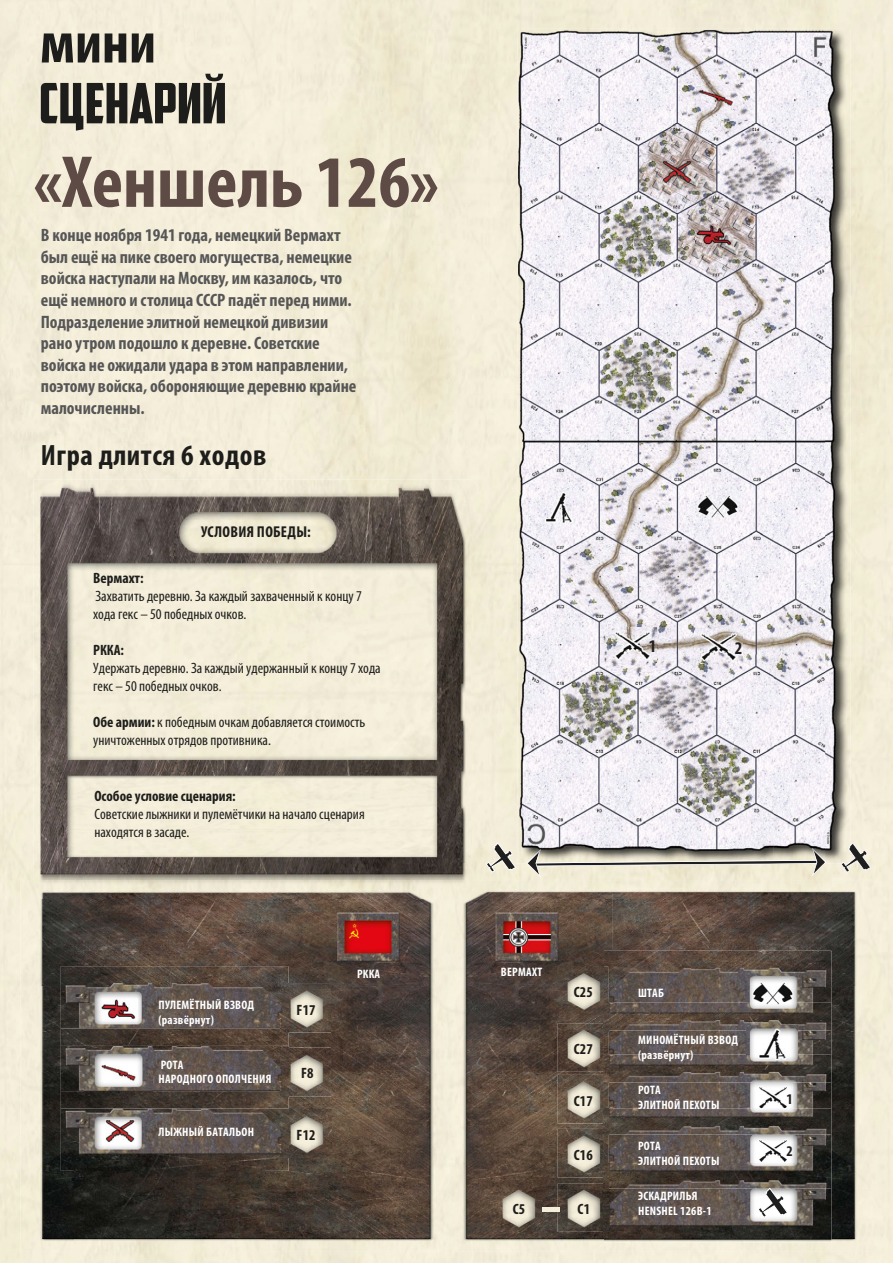
<style>
.page{position:relative;width:893px;height:1263px;background:#fff}
.page>*{position:absolute;margin:0;border:0;box-sizing:border-box;transform-origin:0 0}
.t1{font:700 condensed 74.25px "Myriad Pro";color:#5f4b45}
.t2{font:700 condensed 59.25px "Myriad Pro";color:#1d1d1b}
.t3{font:700 condensed 29.55px "Myriad Pro";letter-spacing:.02em;color:#1d1d1b}
.t4{font:700 condensed 18px/21.6px "Myriad Pro";color:#565656}
.t5{font:700 condensed 17.85px "Myriad Pro";color:#221f20}
.t6{font:700 condensed 15.75px "Myriad Pro";letter-spacing:.02em;color:#1d1d1b}
.t7{font:condensed 15px/18px "Myriad Pro";color:#1d1d1b}
.t8{font:700 condensed 15px "Myriad Pro";color:#1d1d1b}
.t9{font:700 condensed 14.85px "Myriad Pro";color:#221f20}
.t10{font:700 condensed 12.3px/14.7px "Myriad Pro";letter-spacing:.02em;color:#fff}
.s1{font-weight:700}
</style>
<div class="page">
<img style="left:34px;top:480px;width:436px;height:99px">
<img style="left:34px;top:579px;width:26px;height:302px">
<img style="left:443px;top:863px;width:27px;height:18px">
<img style="left:60px;top:863px;width:383px;height:18px">
<img style="left:50px;top:555px;width:420px;height:308px">
<img style="left:169px;top:510px;width:176px;height:45px">
<svg style="left:41px;top:74px;width:184px;height:57px;background:#8a877c"></svg>
<img style="left:20px;top:881px;width:423px;height:105px">
<img style="left:20px;top:986px;width:54px;height:265px">
<img style="left:265px;top:986px;width:178px;height:265px">
<img style="left:74px;top:1171px;width:191px;height:80px">
<img style="left:34px;top:881px;width:409px;height:18px">
<img style="left:454px;top:881px;width:158px;height:317px">
<img style="left:612px;top:881px;width:265px;height:105px">
<img style="left:824px;top:986px;width:53px;height:265px">
<img style="left:454px;top:1198px;width:370px;height:53px">
<img style="left:454px;top:881px;width:16px;height:18px">
<div style="left:443px;top:881px;width:11px;height:370px;background:#f4efdb"></div>
<img style="left:488px;top:907px;width:78px;height:59px">
<img style="left:61px;top:966px;width:227px;height:205px">
<img style="left:61px;top:1029px;width:227px;height:17px">
<img style="left:61px;top:1091px;width:227px;height:17px">
<img style="left:604px;top:951px;width:227px;height:79px">
<img style="left:608px;top:1030px;width:223px;height:25px">
<img style="left:608px;top:1082px;width:223px;height:27px">
<img style="left:604px;top:1055px;width:227px;height:27px">
<img style="left:329px;top:907px;width:79px;height:59px">
<img style="left:558px;top:966px;width:50px;height:49px">
<svg style="left:604px;top:1003px;width:4px;height:12px"></svg>
<img style="left:288px;top:984px;width:43px;height:48px">
<img style="left:281px;top:984px;width:7px;height:45px">
<svg style="left:281px;top:1029px;width:7px;height:3px"></svg>
<img style="left:288px;top:1048px;width:43px;height:48px">
<img style="left:281px;top:1048px;width:7px;height:43px">
<svg style="left:281px;top:1091px;width:7px;height:5px"></svg>
<img style="left:281px;top:1109px;width:50px;height:49px">
<img style="left:558px;top:1023px;width:46px;height:49px">
<img style="left:604px;top:1030px;width:4px;height:25px">
<svg style="left:604px;top:1023px;width:4px;height:7px"></svg>
<img style="left:604px;top:1055px;width:4px;height:17px">
<img style="left:558px;top:1075px;width:46px;height:48px">
<img style="left:604px;top:1082px;width:4px;height:27px">
<svg style="left:604px;top:1075px;width:4px;height:7px"></svg>
<img style="left:608px;top:1134px;width:223px;height:29px">
<img style="left:604px;top:1109px;width:227px;height:25px">
<img style="left:604px;top:1109px;width:4px;height:14px">
<img style="left:558px;top:1129px;width:46px;height:48px">
<img style="left:604px;top:1134px;width:4px;height:29px">
<svg style="left:604px;top:1129px;width:4px;height:5px"></svg>
<img style="left:604px;top:1163px;width:227px;height:80px">
<img style="left:604px;top:1163px;width:4px;height:14px">
<img style="left:558px;top:1183px;width:46px;height:49px">
<img style="left:604px;top:1188px;width:4px;height:44px">
<svg style="left:604px;top:1183px;width:4px;height:5px"></svg>
<img style="left:493px;top:1183px;width:50px;height:49px">
<svg style="left:485px;top:842px;width:32px;height:31px"></svg>
<svg style="left:841px;top:843px;width:30px;height:30px"></svg>
<div style="left:542px;top:1207px;width:18px;height:5px;background:#f4efdb"></div>
<img style="left:517px;top:29px;width:333px;height:834px">
<img style="left:841px;top:845px;width:9px;height:18px">
<svg style="left:527px;top:848px;width:299px;height:29px;background:#bbb7a8"></svg>
<img style="left:812px;top:848px;width:14px;height:15px">
<img style="left:695px;top:491px;width:46px;height:33px">
<img style="left:106px;top:1120px;width:28px;height:22px">
<svg style="left:757px;top:1187px;width:32px;height:31px"></svg>
<img style="left:99px;top:999px;width:38px;height:22px">
<img style="left:750px;top:977px;width:46px;height:34px">
<img style="left:747px;top:1026px;width:51px;height:37px">
<img style="left:533px;top:489px;width:52px;height:37px">
<img style="left:85px;top:1049px;width:67px;height:46px">
<img style="left:663px;top:161px;width:28px;height:23px">
<img style="left:695px;top:225px;width:38px;height:23px">
<img style="left:682px;top:74px;width:68px;height:46px">
<img style="left:752px;top:1082px;width:40px;height:30px">
<img style="left:608px;top:627px;width:48px;height:35px">
<img style="left:752px;top:1135px;width:40px;height:29px">
<img style="left:694px;top:629px;width:48px;height:34px">
<h2 class="t2" style="left:40px;top:6px;width:118px">мини</h2>
<h1 class="t1" style="left:34px;top:136px;width:407px">«Хеншель 126»</h1>
<p class="t4" style="left:41px;top:224px;width:317px">В конце ноября 1941 года, немецкий Вермахт был ещё на пике своего могущества, немецкие войска наступали на Москву, им казалось, что ещё немного и столица СССР падёт перед ними.<br>Подразделение элитной немецкой дивизии рано утром подошло к деревне. Советские войска не ожидали удара в этом направлении, поэтому войска, обороняющие деревню крайне малочисленны.</p>
<h3 class="t3" style="left:41px;top:437px;width:227px">Игра длится 6 ходов</h3>
<p class="t6" style="left:201px;top:522px;width:111px">УСЛОВИЯ ПОБЕДЫ:</p>
<p class="t8" style="left:93px;top:568px;width:52px">Вермахт:</p>
<p class="t7" style="left:93px;top:587px;width:270px">Захватить деревню. За каждый захваченный к концу 7 хода гекс – 50 победных очков.</p>
<p class="t8" style="left:93px;top:640px;width:32px">РККА:</p>
<p class="t7" style="left:93px;top:659px;width:289px">Удержать деревню. За каждый удержанный к концу 7 хода гекс – 50 победных очков.</p>
<p class="t7" style="left:93px;top:713px;width:274px"><span class="s1">Обе армии:</span> к победным очкам добавляется стоимость уничтоженных отрядов противника.</p>
<p class="t8" style="left:94px;top:787px;width:143px">Особое условие сценария:</p>
<p class="t7" style="left:94px;top:805px;width:272px">Советские лыжники и пулемётчики на начало сценария находятся в засаде.</p>
<p class="t10" style="left:158px;top:998px;width:97px">ПУЛЕМЁТНЫЙ ВЗВОД (развёрнут)</p>
<p class="t10" style="left:158px;top:1057px;width:114px">РОТА<br>НАРОДНОГО ОПОЛЧЕНИЯ</p>
<p class="t10" style="left:158px;top:1124px;width:97px">ЛЫЖНЫЙ БАТАЛЬОН</p>
<p class="t8" style="left:297px;top:1000px;width:21px">F17</p>
<p class="t8" style="left:301px;top:1064px;width:14px">F8</p>
<p class="t8" style="left:297px;top:1125px;width:21px">F12</p>
<p class="t10" style="left:357px;top:966px;width:25px">РККА</p>
<p class="t5" style="left:649px;top:635px;width:9px">1</p>
<p class="t5" style="left:735px;top:637px;width:9px">2</p>
<p class="t10" style="left:501px;top:964px;width:43px">ВЕРМАХТ</p>
<p class="t8" style="left:574px;top:983px;width:21px">С25</p>
<p class="t8" style="left:574px;top:1039px;width:21px">С27</p>
<p class="t8" style="left:574px;top:1091px;width:21px">С17</p>
<p class="t8" style="left:574px;top:1145px;width:21px">С16</p>
<p class="t8" style="left:513px;top:1199px;width:14px">С5</p>
<p class="t8" style="left:578px;top:1199px;width:14px">С1</p>
<p class="t10" style="left:638px;top:985px;width:27px">ШТАБ</p>
<p class="t10" style="left:638px;top:1032px;width:102px">МИНОМЁТНЫЙ ВЗВОД (развёрнут)</p>
<p class="t10" style="left:638px;top:1082px;width:83px">РОТА<br>ЭЛИТНОЙ ПЕХОТЫ</p>
<p class="t10" style="left:638px;top:1138px;width:83px">РОТА<br>ЭЛИТНОЙ ПЕХОТЫ</p>
<p class="t10" style="left:638px;top:1189px;width:75px">ЭСКАДРИЛЬЯ<br>HENSHEL 126B-1</p>
<p class="t9" style="left:786px;top:1089px;width:8px">1</p>
<p class="t9" style="left:786px;top:1142px;width:8px">2</p>
</div>
